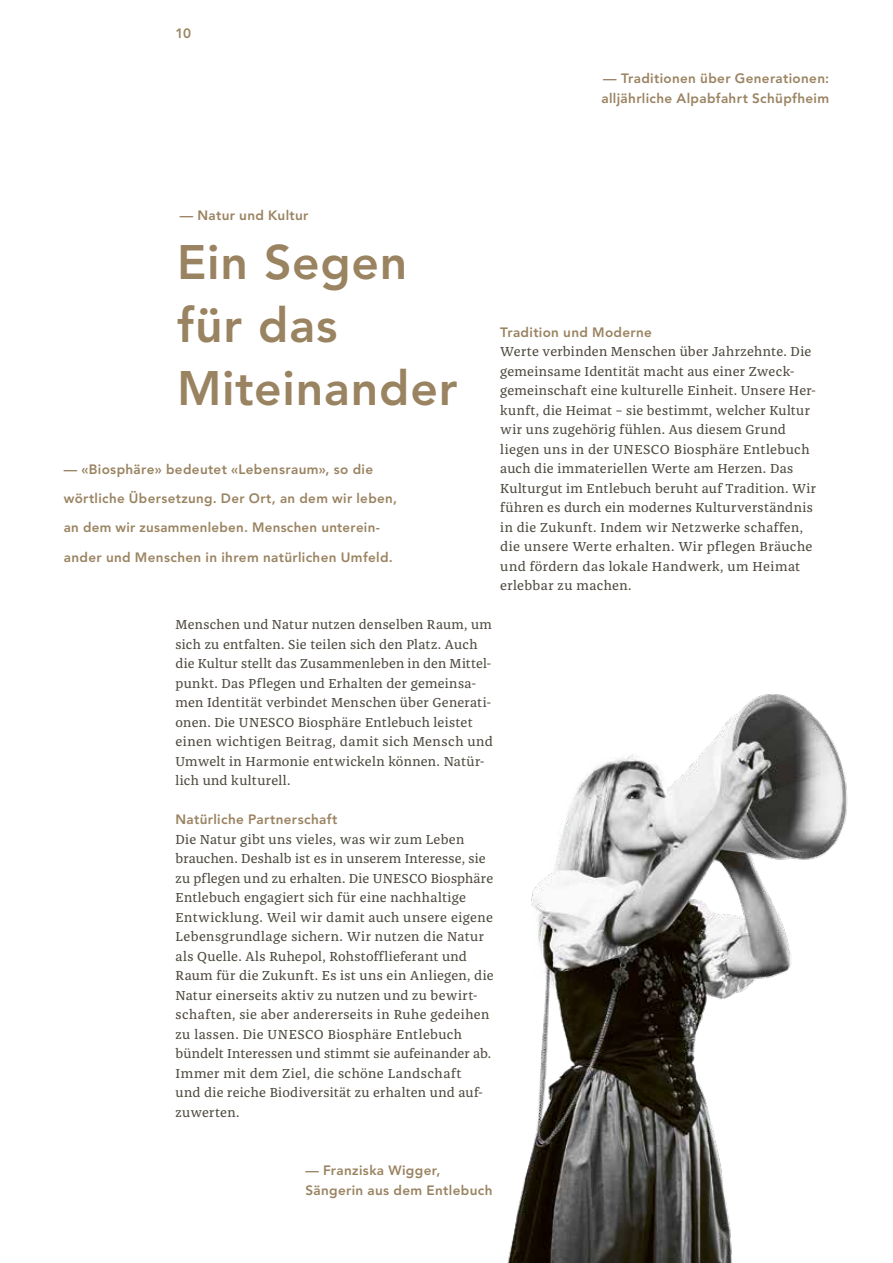
<style>
.page{position:relative;width:893px;height:1263px;background:#fff}
.page>*{position:absolute;margin:0;border:0;box-sizing:border-box;transform-origin:0 0}
.t1{font:800 48px/63px "Avenir";letter-spacing:.015em;color:#9a8361}
.t2{font:13.5px/19.5px "Franziska OT";letter-spacing:.02em;color:#4e4a40}
.t3{font:800 13.5px/29.2px "Avenir";letter-spacing:.025em;color:#9a8361}
</style>
<div class="page">
<img style="left:507px;top:694px;width:341px;height:569px">
<p class="t3" style="left:176px;top:19px;width:17px">10</p>
<p class="t3" style="left:180px;top:200px;width:130px">— Natur und Kultur</p>
<h1 class="t1" style="left:177px;top:231px;width:282px">Ein Segen für das<br>Miteinander</h1>
<p class="t3" style="left:64px;top:454px;width:335px">— «Biosphäre» bedeutet «Lebensraum», so die wörtliche Übersetzung. Der Ort, an dem wir leben, an dem wir zusammenleben. Menschen unterein&shy;ander und Menschen in ihrem natürlichen Umfeld.</p>
<p class="t3" style="left:601px;top:69px;width:229px;line-height:19.5px">— Traditionen über Generationen: alljährliche Alpabfahrt Schüpfheim</p>
<p class="t3" style="left:500px;top:317px;width:153px">Tradition und Moderne</p>
<p class="t2" style="left:500px;top:342px;width:317px">Werte verbinden Menschen über Jahrzehnte. Die gemeinsame Identität macht aus einer Zweck&shy;gemeinschaft eine kulturelle Einheit. Unsere Her&shy;kunft, die Heimat – sie bestimmt, welcher Kultur wir uns zugehörig fühlen. Aus diesem Grund liegen uns in der UNESCO Biosphäre Entlebuch auch die immateriellen Werte am Herzen. Das Kulturgut im Entlebuch beruht auf Tradition. Wir führen es durch ein modernes Kulturverständnis in die Zukunft. Indem wir Netzwerke schaffen, die unsere Werte erhalten. Wir pflegen Bräuche und fördern das lokale Handwerk, um Heimat erlebbar zu machen.</p>
<p class="t2" style="left:176px;top:615px;width:319px">Menschen und Natur nutzen denselben Raum, um sich zu entfalten. Sie teilen sich den Platz. Auch die Kultur stellt das Zusammenleben in den Mittel&shy;punkt. Das Pflegen und Erhalten der gemeinsa&shy;men Identität verbindet Menschen über Generati&shy;onen. Die UNESCO Biosphäre Entlebuch leistet einen wichtigen Beitrag, damit sich Mensch und Umwelt in Harmonie entwickeln können. Natür&shy;lich und kulturell.</p>
<p class="t3" style="left:176px;top:805px;width:163px">Natürliche Partnerschaft</p>
<p class="t2" style="left:176px;top:830px;width:320px">Die Natur gibt uns vieles, was wir zum Leben brauchen. Deshalb ist es in unserem Interesse, sie zu pflegen und zu erhalten. Die UNESCO Biosphäre Entlebuch engagiert sich für eine nachhaltige Entwicklung. Weil wir damit auch unsere eigene Lebensgrundlage sichern. Wir nutzen die Natur als Quelle. Als Ruhepol, Rohstofflieferant und Raum für die Zukunft. Es ist uns ein Anliegen, die Natur einerseits aktiv zu nutzen und zu bewirt&shy;schaften, sie aber andererseits in Ruhe gedeihen zu lassen. Die UNESCO Biosphäre Entlebuch bündelt Interessen und stimmt sie aufeinander ab.<br>Immer mit dem Ziel, die schöne Landschaft<br>und die reiche Biodiversität zu erhalten und auf&shy;zuwerten.</p>
<p class="t3" style="left:305px;top:1161px;width:189px;line-height:19.5px">— Franziska Wigger,<br>Sängerin aus dem Entlebuch</p>
</div>
